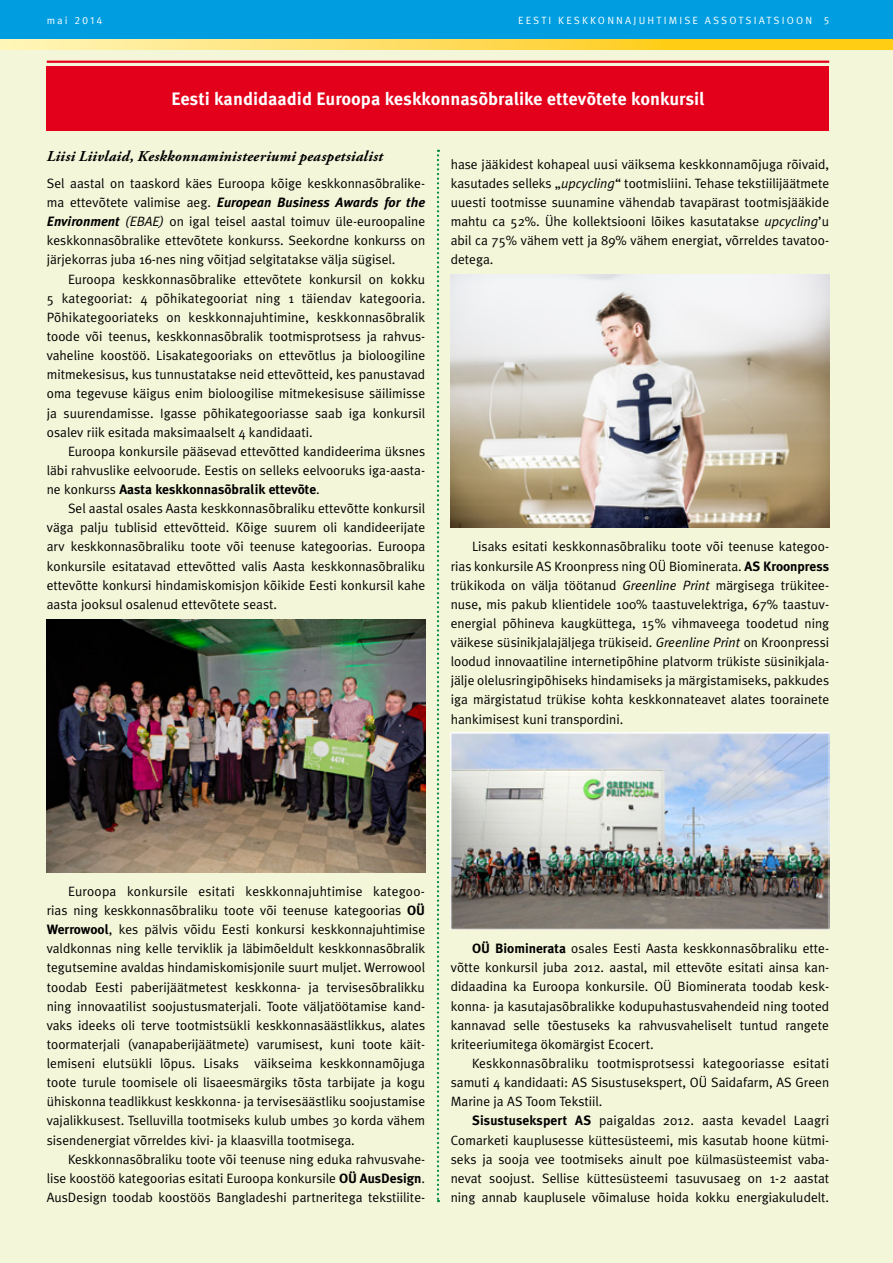
<style>
.page{position:relative;width:893px;height:1263px;background:#fff}
.page>*{position:absolute;margin:0;border:0;box-sizing:border-box;transform-origin:0 0}
.t1{font:700 18px "Meta Pro";letter-spacing:-.005em;color:#fff}
.t2{font:italic 700 15px "Adobe Garamond Pro";letter-spacing:.015em;color:#000}
.t3{font:13.5px/19.2px "Meta Plus";color:#000;text-align:justify}
.t4{font:10.5px "Meta Pro";letter-spacing:.21em;color:#fff}
.s1{font-weight:700;font-style:italic}
.s2{font-style:italic}
.s3{font-weight:700}
</style>
<div class="page">
<div style="left:0;top:0;width:893px;height:40px;background:#009ee0"></div>
<div style="left:0;top:40px;width:893px;height:1223px;background:#f4f6d9"></div>
<div style="left:47px;top:66px;width:782px;height:65px;background:#e2001a"></div>
<svg style="left:437px;top:150px;width:2px;height:1052px"></svg>
<hr style="left:47px;top:61px;width:782px;height:2px;background:#e2001a">
<svg style="left:0;top:40px;width:893px;height:9px;background:#fedc58"></svg>
<img style="left:47px;top:620px;width:378px;height:252px">
<img style="left:451px;top:275px;width:378px;height:252px">
<img style="left:451px;top:733px;width:378px;height:197px">
<p class="t4" style="left:47px;top:14px;width:57px">MAI 2014</p>
<p class="t4" style="left:518px;top:14px;width:243px">EE STI KE SKK ONNAJUHTI MI SE ASSOT SIAT</p>
<p class="t4" style="left:774px;top:14px;width:57px">SI OON 5</p>
<h1 class="t1" style="left:171px;top:88px;width:534px">Eesti kandidaadid Euroopa keskkonnasõbralike ettevõtete konkursil</h1>
<p class="t2" style="left:47px;top:147px;width:338px">Liisi Liivlaid, Keskkonnaministeeriumi peaspetsialist</p>
<p class="t3" style="left:47px;top:173px;width:380px">Sel aastal on taaskord käes Euroopa kõige keskkonnasõbralike&shy;ma ettevõtete valimise aeg. <span class="s1">European Business Awards for the Environment</span> <span class="s2">(EBAE)</span> on igal teisel aastal toimuv üle-euroopaline keskkonnasõbralike ettevõtete konkurss. Seekordne konkurss on järjekorras juba 16-nes ning võitjad selgitatakse välja sügisel.</p>
<p class="t3" style="left:47px;top:269px;width:380px;text-indent:21px">Euroopa keskkonnasõbralike ettevõtete konkursil on kokku 5 kategooriat: 4 põhikategooriat ning 1 täiendav kategooria.<br>Põhikategooriateks on keskkonnajuhtimine, keskkonnasõbralik toode või teenus, keskkonnasõbralik tootmisprotsess ja rahvus&shy;vaheline koostöö. Lisakategooriaks on ettevõtlus ja bioloogiline mitmekesisus, kus tunnustatakse neid ettevõtteid, kes panustavad oma tegevuse käigus enim bioloogilise mitmekesisuse säilimisse ja suurendamisse. Igasse põhikategooriasse saab iga konkursil osalev riik esitada maksimaalselt 4 kandidaati.</p>
<p class="t3" style="left:47px;top:441px;width:380px;text-indent:21px">Euroopa konkursile pääsevad ettevõtted kandideerima üksnes läbi rahvuslike eelvoorude. Eestis on selleks eelvooruks iga-aasta&shy;ne konkurss <span class="s3">Aasta keskkonnasõbralik ettevõte</span>.</p>
<p class="t3" style="left:47px;top:499px;width:380px;text-indent:21px">Sel aastal osales Aasta keskkonnasõbraliku ettevõtte konkursil väga palju tublisid ettevõtteid. Kõige suurem oli kandideerijate arv keskkonnasõbraliku toote või teenuse kategoorias. Euroopa konkursile esitatavad ettevõtted valis Aasta keskkonnasõbraliku ettevõtte konkursi hindamiskomisjon kõikide Eesti konkursil kahe aasta jooksul osalenud ettevõtete seast.</p>
<p class="t3" style="left:451px;top:154px;width:380px">hase jääkidest kohapeal uusi väiksema keskkonnamõjuga rõivaid, kasutades selleks „<span class="s2">upcycling</span>“ tootmisliini. Tehase tekstiilijäätmete uuesti tootmisse suunamine vähendab tavapärast tootmisjääkide mahtu ca 52%. Ühe kollektsiooni lõikes kasutatakse <span class="s2">upcycling</span>’u abil ca 75% vähem vett ja 89% vähem energiat, võrreldes tavatoo&shy;detega.</p>
<p class="t3" style="left:451px;top:537px;width:380px;text-indent:21px">Lisaks esitati keskkonnasõbraliku toote või teenuse kategoo&shy;rias konkursile AS Kroonpress ning OÜ Biominerata. <span class="s3">AS Kroonpress </span>trükikoda on välja töötanud <span class="s2">Greenline Print</span> märgisega trükitee&shy;nuse, mis pakub klientidele 100% taastuvelektriga, 67% taastuv&shy;energial põhineva kaugküttega, 15% vihmaveega toodetud ning väikese süsinikjalajäljega trükiseid. <span class="s2">Greenline Print</span> on Kroonpressi loodud innovaatiline internetipõhine platvorm trükiste süsinikjala&shy;jälje olelusringipõhiseks hindamiseks ja märgistamiseks, pakkudes iga märgistatud trükise kohta keskkonnateavet alates toorainete hankimisest kuni transpordini.</p>
<p class="t3" style="left:47px;top:881px;width:380px;text-indent:21px">Euroopa konkursile esitati keskkonnajuhtimise kategoo&shy;rias ning keskkonnasõbraliku toote või teenuse kategoorias <span class="s3">OÜ Werrowool</span>, kes pälvis võidu Eesti konkursi keskkonnajuhtimise valdkonnas ning kelle terviklik ja läbimõeldult keskkonnasõbralik tegutsemine avaldas hindamiskomisjonile suurt muljet. Werrowool toodab Eesti paberijäätmetest keskkonna- ja tervisesõbralikku ning innovaatilist soojustusmaterjali. Toote väljatöötamise kand&shy;vaks ideeks oli terve tootmistsükli keskkonnasäästlikkus, alates toormaterjali (vanapaberijäätmete) varumisest, kuni toote käit&shy;lemiseni elutsükli lõpus. Lisaks väikseima keskkonnamõjuga toote turule toomisele oli lisaeesmärgiks tõsta tarbijate ja kogu ühiskonna teadlikkust keskkonna- ja tervisesäästliku soojustamise vajalikkusest. Tselluvilla tootmiseks kulub umbes 30 korda vähem sisendenergiat võrreldes kivi- ja klaasvilla tootmisega.</p>
<p class="t3" style="left:47px;top:1149px;width:380px;text-indent:21px">Keskkonnasõbraliku toote või teenuse ning eduka rahvusvahe&shy;lise koostöö kategoorias esitati Euroopa konkursile <span class="s3">OÜ AusDesign</span>.<br>AusDesign toodab koostöös Bangladeshi partneritega tekstiilite-</p>
<p class="t3" style="left:451px;top:939px;width:380px;text-indent:21px"><span class="s3">OÜ Biominerata</span> osales Eesti Aasta keskkonnasõbraliku ette&shy;võtte konkursil juba 2012. aastal, mil ettevõte esitati ainsa kan&shy;didaadina ka Euroopa konkursile. OÜ Biominerata toodab kesk&shy;konna- ja kasutajasõbralikke kodupuhastusvahendeid ning tooted kannavad selle tõestuseks ka rahvusvaheliselt tuntud rangete kriteeriumitega ökomärgist Ecocert.</p>
<p class="t3" style="left:451px;top:1053px;width:380px;text-indent:21px">Keskkonnasõbraliku tootmisprotsessi kategooriasse esitati samuti 4 kandidaati: AS Sisustusekspert, OÜ Saidafarm, AS Green Marine ja AS Toom Tekstiil.</p>
<p class="t3" style="left:451px;top:1111px;width:380px;text-indent:21px"><span class="s3">Sisustusekspert AS</span> paigaldas 2012. aasta kevadel Laagri Comarketi kauplusesse küttesüsteemi, mis kasutab hoone kütmi&shy;seks ja sooja vee tootmiseks ainult poe külmasüsteemist vaba&shy;nevat soojust. Sellise küttesüsteemi tasuvusaeg on 1-2 aastat ning annab kauplusele võimaluse hoida kokku energiakuludelt.</p>
</div>
